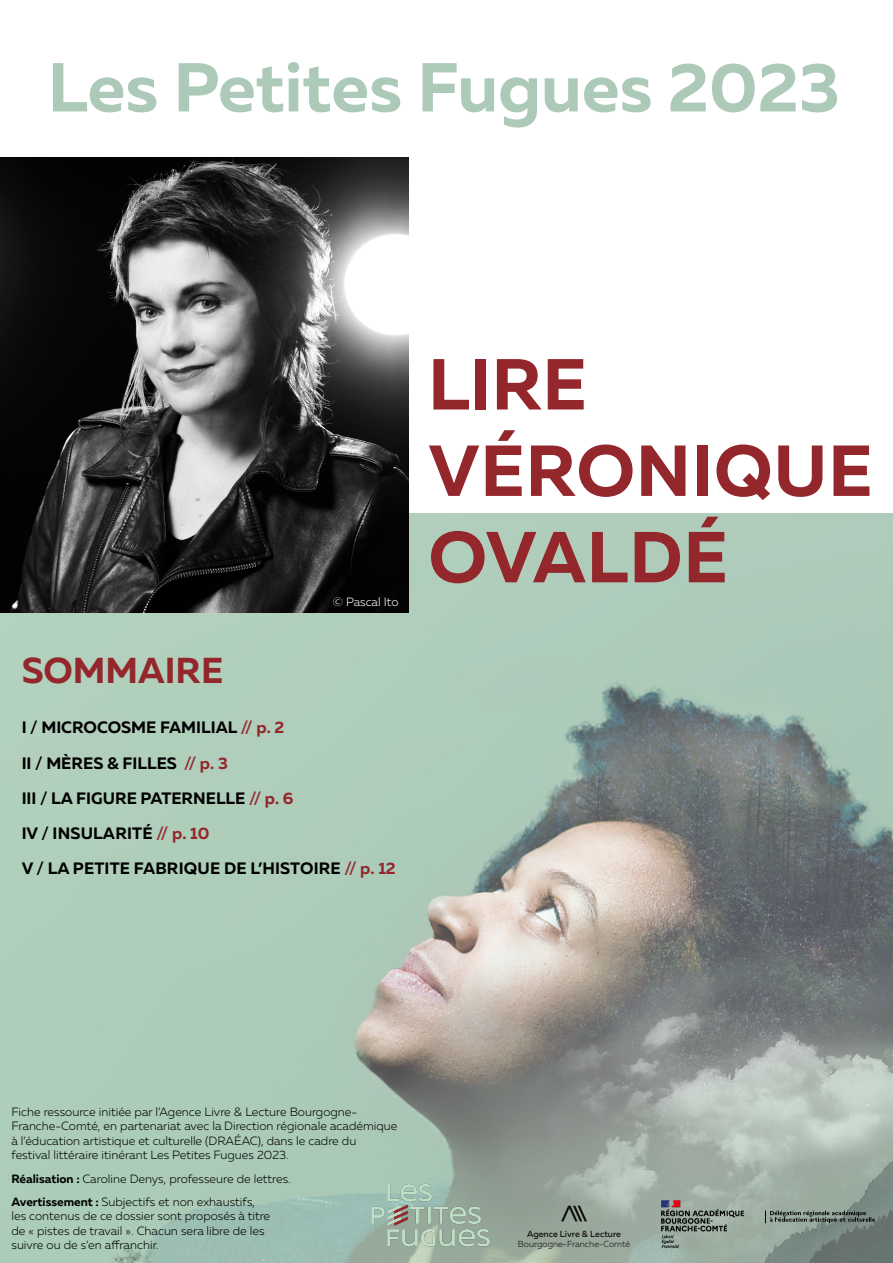
<style>
.page{position:relative;width:893px;height:1263px;background:#fff}
.page>*{position:absolute;margin:0;border:0;box-sizing:border-box;transform-origin:0 0}
.t1{font:700 72px/86.4px "Muller";letter-spacing:.01em;color:#93272c}
.t2{font:700 69px "Muller";color:#adcab8}
.t3{font:700 36px "Muller";color:#93272c}
.t4{font:700 16.5px/34.8px "Muller";color:#000}
.t5{font:300 12px/14.4px "Muller";color:#000}
.t6{font:300 12px "Muller";color:#fff}
.t7{font:300 8.7px "Muller";color:#12100b}
.t8{font:500 8.7px "Muller";color:#12100b}
.s1{color:#93272c}
.s2{font-weight:700}
</style>
<div class="page">
<img style="left:0;top:513px;width:893px;height:750px">
<svg style="left:561px;top:1206px;width:26px;height:15px"></svg>
<img style="left:0;top:157px;width:408px;height:455px">
<img style="left:662px;top:1200px;width:212px;height:47px">
<img style="left:367px;top:1181px;width:127px;height:67px">
<h2 class="t2" style="left:48px;top:44px;width:793px">Les Petites Fugues 2023</h2>
<p class="t6" style="left:333px;top:594px;width:67px">© Pascal Ito</p>
<h3 class="t3" style="left:22px;top:648px;width:203px">SOMMAIRE</h3>
<h3 class="t4" style="left:22px;top:709px;width:264px">I / MICROCOSME FAMILIAL <span class="s1">// p. 2</span></h3>
<h3 class="t4" style="left:22px;top:746px;width:376px">II / MÈRES &amp; FILLES <span class="s1">// p. 3<br></span>III / LA FIGURE PATERNELLE <span class="s1">// p. 6<br></span>IV / INSULARITÉ <span class="s1">// p. 10<br></span>V / LA PETITE FABRIQUE DE L’HISTOIRE <span class="s1">// p. 12</span></h3>
<h1 class="t1" style="left:428px;top:341px;width:446px">LIRE<br>VÉRONIQUE<br>OVALDÉ</h1>
<p class="t5" style="left:11px;top:1104px;width:387px">Fiche ressource initiée par l’Agence Livre &amp; Lecture Bourgogne-Franche-Comté, en partenariat avec la Direction régionale académique à l’éducation artistique et culturelle (DRAÉAC), dans le cadre du festival littéraire itinérant Les Petites Fugues 2023.</p>
<p class="t5" style="left:11px;top:1167px;width:281px;line-height:23.4px"><span class="s2">Réalisation :</span> Caroline Denys, professeure de lettres.<br><span class="s2">Avertissement :</span> Subjectifs et non exhaustifs,</p>
<p class="t5" style="left:11px;top:1209px;width:260px">les contenus de ce dossier sont proposés à titre de « pistes de travail ». Chacun sera libre de les suivre ou de s’en affranchir.</p>
<p class="t8" style="left:527px;top:1229px;width:95px">Agence Livre &amp; Lecture</p>
<p class="t7" style="left:518px;top:1238px;width:114px">Bourgogne-Franche-Comté</p>
</div>
